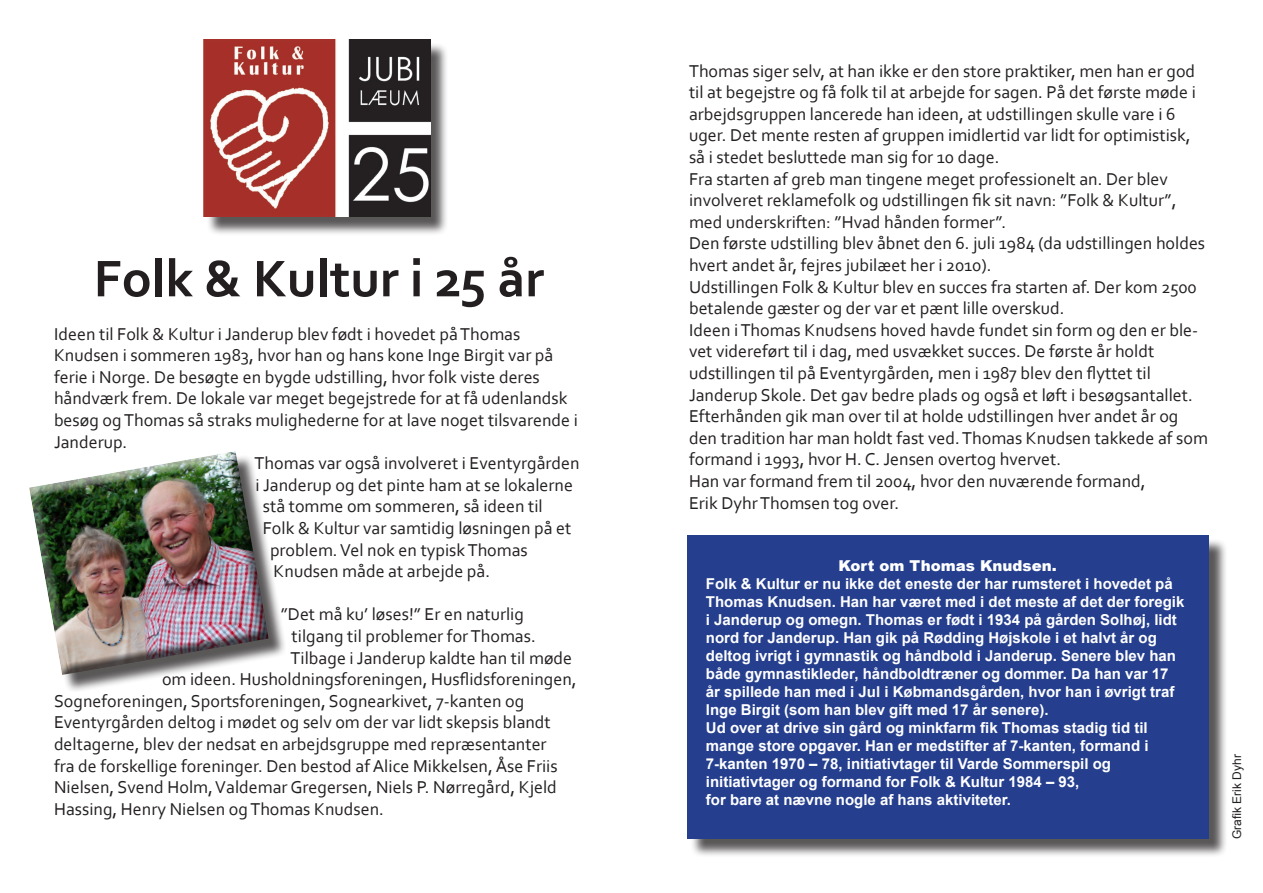
<style>
.page{position:relative;width:1263px;height:893px;background:#fff}
.page>*{position:absolute;margin:0;border:0;box-sizing:border-box;transform-origin:0 0}
.t1{font:700 54px "Corbel";color:#231f20}
.t2{font:18px/21.6px "Corbel";color:#231f20}
.t3{font:700 15px/18px "Arial";color:#fff}
.t4{font:900 15px "Arial";color:#fff}
.t5{font:12px "Arial";color:#231f20}
</style>
<div class="page">
<div style="left:31px;top:453px;width:255px;height:239px;background:#231f20;opacity:.75"></div>
<img style="left:29px;top:451px;width:243px;height:226px">
<div style="left:206px;top:42px;width:243px;height:193px;background:#231f20;opacity:.75"></div>
<img style="left:204px;top:40px;width:226px;height:177px">
<div style="left:690px;top:538px;width:537px;height:320px;background:#231f20;opacity:.75"></div>
<div style="left:687px;top:536px;width:522px;height:303px;background:#253f8e"></div>
<p class="t1" style="left:94px;top:245px;width:452px">Folk &amp; Kultur i 25 år</p>
<p class="t2" style="left:54px;top:322px;width:468px">Ideen til Folk &amp; Kultur i Janderup blev født i hovedet på Thomas</p>
<p class="t2" style="left:54px;top:344px;width:525px">Knudsen i sommeren 1983, hvor han og hans kone Inge Birgit var på ferie i Norge. De besøgte en bygde udstilling, hvor folk viste deres håndværk frem. De lokale var meget begejstrede for at få udenlandsk besøg og Thomas så straks mulighederne for at lave noget tilsvarende i Janderup.</p>
<p class="t2" style="left:255px;top:452px;width:327px">Thomas var også involveret i Eventyrgården</p>
<p class="t2" style="left:256px;top:474px;width:319px">i Janderup og det pinte ham at se lokalerne</p>
<p class="t2" style="left:263px;top:495px;width:281px">stå tomme om sommeren, så ideen til</p>
<p class="t2" style="left:263px;top:517px;width:310px">Folk &amp; Kultur var samtidig løsningen på et</p>
<p class="t2" style="left:270px;top:538px;width:259px">problem. Vel nok en typisk Thomas</p>
<p class="t2" style="left:274px;top:560px;width:218px">Knudsen måde at arbejde på.</p>
<p class="t2" style="left:281px;top:603px;width:245px">”Det må ku’ løses!” Er en naturlig</p>
<p class="t2" style="left:292px;top:625px;width:246px">tilgang til problemer for Thomas.</p>
<p class="t2" style="left:291px;top:646px;width:283px">Tilbage i Janderup kaldte han til møde</p>
<p class="t2" style="left:54px;top:668px;width:524px;text-indent:108px">om ideen. Husholdningsforeningen, Husflidsforeningen,<br>Sogneforeningen, Sportsforeningen, Sognearkivet, 7-kanten og</p>
<p class="t2" style="left:54px;top:711px;width:505px">Eventyrgården deltog i mødet og selv om der var lidt skepsis blandt deltagerne, blev der nedsat en arbejdsgruppe med repræsentanter fra de forskellige foreninger. Den bestod af Alice Mikkelsen, Åse Friis Nielsen, Svend Holm, Valdemar Gregersen, Niels P. Nørregård, Kjeld Hassing, Henry Nielsen og Thomas Knudsen.</p>
<p class="t2" style="left:689px;top:59px;width:508px">Thomas siger selv, at han ikke er den store praktiker, men han er god til at begejstre og få folk til at arbejde for sagen. På det første møde i</p>
<p class="t2" style="left:689px;top:103px;width:503px">arbejdsgruppen lancerede han ideen, at udstillingen skulle vare i 6 uger. Det mente resten af gruppen imidlertid var lidt for optimistisk, så i stedet besluttede man sig for 10 dage.</p>
<p class="t2" style="left:689px;top:167px;width:480px">Fra starten af greb man tingene meget professionelt an. Der blev</p>
<p class="t2" style="left:689px;top:189px;width:489px">involveret reklamefolk og udstillingen fik sit navn: ”Folk &amp; Kultur”, med underskriften: ”Hvad hånden former”.</p>
<p class="t2" style="left:689px;top:232px;width:518px">Den første udstilling blev åbnet den 6. juli 1984 (da udstillingen holdes hvert andet år, fejres jubilæet her i 2010).</p>
<p class="t2" style="left:689px;top:275px;width:509px">Udstillingen Folk &amp; Kultur blev en succes fra starten af. Der kom 2500 betalende gæster og der var et pænt lille overskud.</p>
<p class="t2" style="left:689px;top:319px;width:511px">Ideen i Thomas Knudsens hoved havde fundet sin form og den er ble&shy;vet videreført til i dag, med usvækket succes. De første år holdt</p>
<p class="t2" style="left:689px;top:362px;width:520px">udstillingen til på Eventyrgården, men i 1987 blev den flyttet til Janderup Skole. Det gav bedre plads og også et løft i besøgsantallet.<br>Efterhånden gik man over til at holde udstillingen hver andet år og den tradition har man holdt fast ved. Thomas Knudsen takkede af som formand i 1993, hvor H. C. Jensen overtog hvervet.</p>
<p class="t2" style="left:689px;top:470px;width:458px">Han var formand frem til 2004, hvor den nuværende formand,</p>
<p class="t2" style="left:689px;top:491px;width:212px">Erik Dyhr Thomsen tog over.</p>
<p class="t4" style="left:838px;top:555px;width:220px">Kort om Thomas Knudsen.</p>
<p class="t3" style="left:706px;top:575px;width:480px">Folk &amp; Kultur er nu ikke det eneste der har rumsteret i hovedet på Thomas Knudsen. Han har været med i det meste af det der foregik i Janderup og omegn. Thomas er født i 1934 på gården Solhøj, lidt nord for Janderup. Han gik på Rødding Højskole i et halvt år og deltog ivrigt i gymnastik og håndbold i Janderup. Senere blev han både gymnastikleder, håndboldtræner og dommer. Da han var 17 år spillede han med i Jul i Købmandsgården, hvor han i øvrigt traf Inge Birgit (som han blev gift med 17 år senere).</p>
<p class="t3" style="left:706px;top:719px;width:444px;text-align:justify">Ud over at drive sin gård og minkfarm fik Thomas stadig tid til mange store opgaver. Han er medstifter af 7-kanten, formand i 7-kanten 1970 – 78, initiativtager til Varde Sommerspil og</p>
<p class="t3" style="left:706px;top:773px;width:375px">initiativtager og formand for Folk &amp; Kultur 1984 – 93,</p>
<p class="t3" style="left:706px;top:791px;width:307px">for bare at nævne nogle af hans aktiviteter.</p>
<p class="t5" style="left:1229px;top:839px;width:86px;rotate:-90deg">Grafik Erik Dyhr</p>
</div>
